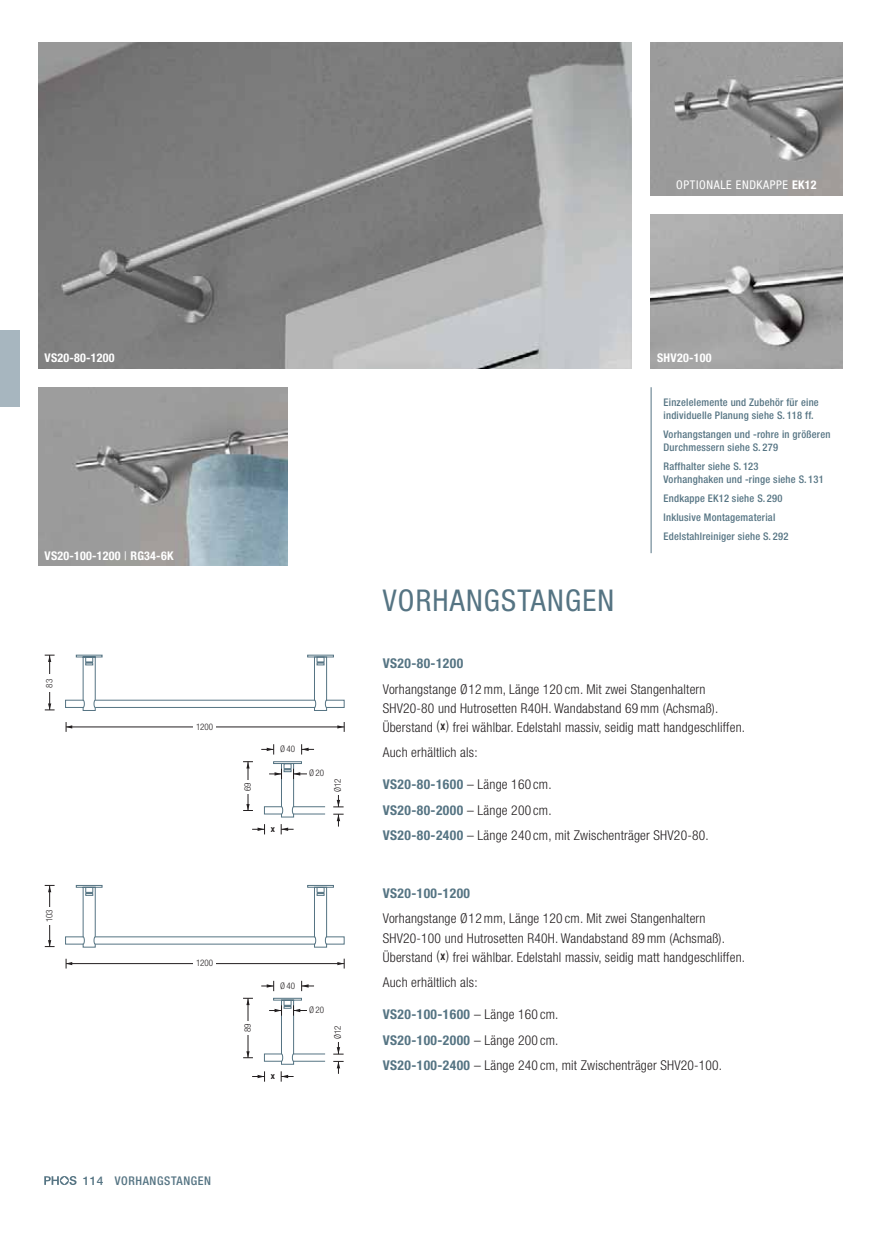
<style>
.page{position:relative;width:872px;height:1234px;background:#fff}
.page>*{position:absolute;margin:0;border:0;box-sizing:border-box;transform-origin:0 0}
.t1{font:condensed 30px "Helvetica Neue LT Std";letter-spacing:.04em;color:#557483}
.t2{font:300 condensed 13.5px/19.2px "Helvetica Neue LT Std";letter-spacing:.015em;color:#231f20}
.t3{font:700 condensed 13.5px "Helvetica Neue LT Std";letter-spacing:.03em;color:#557483}
.t4{font:700 condensed 12px "Helvetica Neue LT Std";letter-spacing:.02em;color:#fff}
.t5{font:condensed 12px "Helvetica Neue LT Std";letter-spacing:.05em;color:#fff}
.t6{font:500 condensed 12px "Helvetica Neue LT Std";letter-spacing:.05em;color:#557483}
.t7{font:500 condensed 10.5px/12.8px "Helvetica Neue LT Std";letter-spacing:.02em;color:#557483}
.t8{font:300 condensed 9px "Helvetica Neue LT Std";color:#231f20}
.t9{font:700 condensed 9px "Helvetica Neue LT Std";color:#231f20}
.s1{font-weight:700}
.s2{font-weight:400}
.s3{font-stretch:normal}
.s4{font-weight:700;font-size:9px}
.s5{font-weight:700;color:#557483}
</style>
<div class="page">
<img style="left:651px;top:215px;width:191px;height:153px">
<img style="left:651px;top:43px;width:191px;height:153px">
<img style="left:38px;top:42px;width:593px;height:326px">
<img style="left:38px;top:387px;width:249px;height:179px">
<div style="left:325px;top:699px;width:19px;height:8px;border:1px solid #557483"></div>
<div style="left:65px;top:699px;width:18px;height:8px;border:1px solid #557483"></div>
<hr style="left:66px;top:726px;width:278px;height:1px;background:#231f20">
<svg style="left:66px;top:722px;width:6px;height:9px"></svg>
<svg style="left:337px;top:722px;width:8px;height:9px"></svg>
<div style="left:193px;top:723px;width:23px;height:8px;background:#fff"></div>
<hr style="left:49px;top:655px;width:1px;height:54px;background:#231f20">
<svg style="left:45px;top:703px;width:10px;height:7px"></svg>
<svg style="left:45px;top:654px;width:10px;height:7px"></svg>
<div style="left:46px;top:674px;width:9px;height:18px;background:#fff"></div>
<svg style="left:76px;top:654px;width:258px;height:57px"></svg>
<hr style="left:66px;top:963px;width:278px;height:1px;background:#231f20">
<svg style="left:66px;top:958px;width:6px;height:10px"></svg>
<svg style="left:337px;top:958px;width:8px;height:10px"></svg>
<div style="left:193px;top:959px;width:23px;height:8px;background:#fff"></div>
<hr style="left:49px;top:885px;width:1px;height:61px;background:#231f20">
<svg style="left:45px;top:939px;width:10px;height:8px"></svg>
<svg style="left:45px;top:885px;width:10px;height:7px"></svg>
<div style="left:46px;top:906px;width:9px;height:18px;background:#fff"></div>
<svg style="left:76px;top:885px;width:258px;height:62px"></svg>
<hr style="left:293px;top:813px;width:32px;height:1px;background:#557483">
<hr style="left:293px;top:806px;width:32px;height:1px;background:#557483">
<div style="left:264px;top:806px;width:18px;height:8px;border:1px solid #557483"></div>
<hr style="left:248px;top:761px;width:1px;height:49px;background:#231f20">
<svg style="left:243px;top:803px;width:10px;height:8px"></svg>
<svg style="left:243px;top:761px;width:10px;height:7px"></svg>
<div style="left:244px;top:780px;width:9px;height:13px;background:#fff"></div>
<svg style="left:281px;top:824px;width:12px;height:10px"></svg>
<svg style="left:252px;top:824px;width:13px;height:10px"></svg>
<svg style="left:333px;top:795px;width:10px;height:12px"></svg>
<svg style="left:333px;top:813px;width:10px;height:13px"></svg>
<svg style="left:301px;top:744px;width:13px;height:10px"></svg>
<svg style="left:261px;top:744px;width:13px;height:10px"></svg>
<svg style="left:269px;top:761px;width:38px;height:56px"></svg>
<hr style="left:293px;top:1060px;width:32px;height:1px;background:#557483">
<hr style="left:293px;top:1053px;width:32px;height:1px;background:#557483">
<div style="left:264px;top:1053px;width:18px;height:8px;border:1px solid #557483"></div>
<hr style="left:248px;top:997px;width:1px;height:60px;background:#231f20">
<svg style="left:243px;top:1051px;width:10px;height:7px"></svg>
<svg style="left:243px;top:997px;width:10px;height:7px"></svg>
<div style="left:244px;top:1021px;width:9px;height:13px;background:#fff"></div>
<svg style="left:281px;top:1071px;width:12px;height:10px"></svg>
<svg style="left:252px;top:1071px;width:13px;height:10px"></svg>
<svg style="left:333px;top:1042px;width:10px;height:12px"></svg>
<svg style="left:333px;top:1060px;width:10px;height:13px"></svg>
<svg style="left:301px;top:980px;width:13px;height:10px"></svg>
<svg style="left:261px;top:980px;width:13px;height:10px"></svg>
<svg style="left:269px;top:997px;width:38px;height:67px"></svg>
<hr style="left:651px;top:387px;width:1px;height:166px;background:#557483">
<div style="left:0;top:330px;width:19px;height:76px;background:#a7b6bf"></div>
<svg style="left:44px;top:1176px;width:33px;height:8px"></svg>
<p class="t5" style="left:676px;top:181px;width:142px">OPTIONALE ENDKAPPE <span class="s1">EK12</span></p>
<p class="t4" style="left:45px;top:350px;width:72px">VS20-80-1200</p>
<p class="t4" style="left:45px;top:548px;width:130px">VS20-100-1200 <span class="s2">|</span> RG34-6K</p>
<p class="t8" style="left:46px;top:687px;width:10px;rotate:-90deg">83</p>
<p class="t8" style="left:46px;top:921px;width:14px;rotate:-90deg">103</p>
<p class="t8" style="left:196px;top:723px;width:18px">1200</p>
<p class="t8" style="left:244px;top:791px;width:10px;rotate:-90deg">69</p>
<p class="t8" style="left:280px;top:745px;width:17px">Ø 40</p>
<p class="t9" style="left:271px;top:823px;width:6px">x</p>
<p class="t8" style="left:309px;top:769px;width:17px">Ø 20</p>
<p class="t8" style="left:334px;top:791px;width:15px;rotate:-90deg">Ø 12</p>
<p class="t8" style="left:196px;top:959px;width:18px">1200</p>
<p class="t8" style="left:244px;top:1031px;width:10px;rotate:-90deg">89</p>
<p class="t8" style="left:280px;top:982px;width:17px">Ø 40</p>
<p class="t9" style="left:271px;top:1070px;width:6px">x</p>
<p class="t8" style="left:309px;top:1006px;width:17px">Ø 20</p>
<p class="t8" style="left:334px;top:1038px;width:15px;rotate:-90deg">Ø 12</p>
<p class="t6" style="left:83px;top:1176px;width:130px"><span class="s3">114</span> VORHANGSTANGEN</p>
<p class="t4" style="left:657px;top:350px;width:56px">SHV20-100</p>
<h1 class="t1" style="left:383px;top:589px;width:233px">VORHANGSTANGEN</h1>
<p class="t7" style="left:663px;top:397px;width:157px">Einzelelemente und Zubehör für eine individuelle Planung siehe S. 118 ff.</p>
<p class="t7" style="left:663px;top:429px;width:168px">Vorhangstangen und -rohre in größeren<br>Durchmessern siehe S. 279</p>
<p class="t7" style="left:663px;top:461px;width:162px">Raffhalter siehe S. 123<br>Vorhanghaken und -ringe siehe S. 131</p>
<p class="t7" style="left:663px;top:490px;width:126px;line-height:19.2px">Endkappe EK12 siehe S. 290<br>Inklusive Montagematerial<br>Edelstahlreiniger siehe S. 292</p>
<p class="t3" style="left:383px;top:655px;width:82px">VS20-80-1200</p>
<p class="t2" style="left:383px;top:680px;width:364px">Vorhangstange Ø 12 mm, Länge 120 cm. Mit zwei Stangenhaltern<br>SHV20-80 und Hutrosetten R40H. Wandabstand 69 mm (Achsmaß).<br>Überstand ( <span class="s4">X</span> ) frei wählbar. Edelstahl massiv, seidig matt handgeschliffen.</p>
<p class="t2" style="left:383px;top:744px;width:96px">Auch erhältlich als:</p>
<p class="t2" style="left:383px;top:773px;width:327px;line-height:25.5px"><span class="s5">VS20-80-1600</span> – Länge 160 cm.<br><span class="s5">VS20-80-2000</span> – Länge 200 cm.<br><span class="s5">VS20-80-2400</span> – Länge 240 cm, mit Zwischenträger SHV20-80.</p>
<p class="t3" style="left:383px;top:885px;width:89px">VS20-100-1200</p>
<p class="t2" style="left:383px;top:910px;width:364px">Vorhangstange Ø 12 mm, Länge 120 cm. Mit zwei Stangenhaltern<br>SHV20-100 und Hutrosetten R40H. Wandabstand 89 mm (Achsmaß).<br>Überstand ( <span class="s4">X</span> ) frei wählbar. Edelstahl massiv, seidig matt handgeschliffen.</p>
<p class="t2" style="left:383px;top:974px;width:96px">Auch erhältlich als:</p>
<p class="t2" style="left:383px;top:1002px;width:341px;line-height:25.5px"><span class="s5">VS20-100-1600</span> – Länge 160 cm.<br><span class="s5">VS20-100-2000</span> – Länge 200 cm.<br><span class="s5">VS20-100-2400</span> – Länge 240 cm, mit Zwischenträger SHV20-100.</p>
</div>
